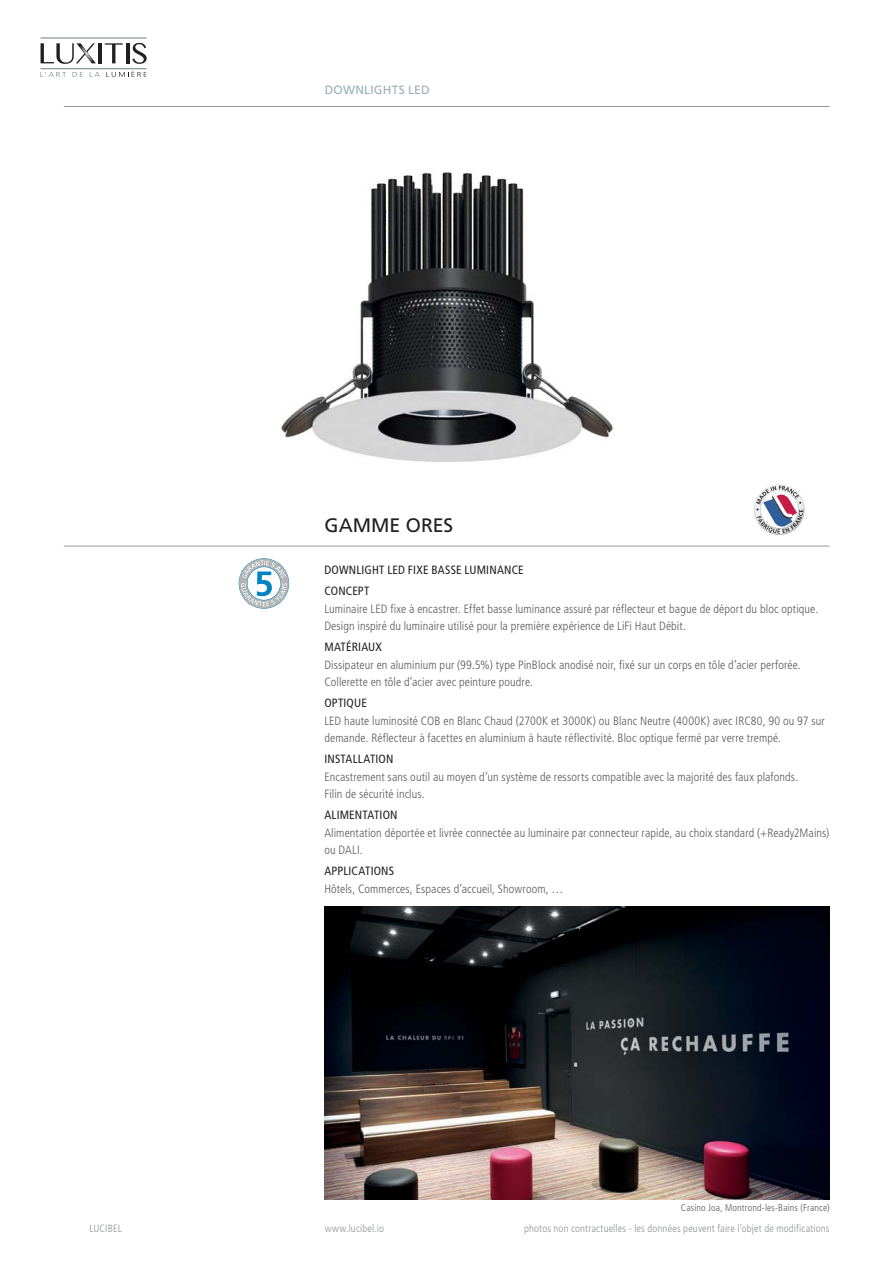
<style>
.page{position:relative;width:893px;height:1263px;background:#fff}
.page>*{position:absolute;margin:0;border:0;box-sizing:border-box;transform-origin:0 0}
.t1{font:19.5px "Frutiger LT";color:#231f20}
.t2{font:300 condensed 12px/17.2px "Frutiger LT";letter-spacing:.01em;color:#58595b}
.t3{font:condensed 12px/21.5px "Frutiger LT";letter-spacing:.015em;color:#231f20}
.t4{font:12px "Frutiger LT";letter-spacing:.015em;color:#98aeba}
.t5{font:300 condensed 10.5px "Frutiger LT";letter-spacing:.015em;color:#8f9194}
.t6{font:300 condensed 9.75px "Frutiger LT";letter-spacing:.015em;color:#58595b}
</style>
<div class="page">
<hr style="left:64px;top:106px;width:765px;height:1px;background:#939598">
<hr style="left:41px;top:68px;width:106px;height:1px;background:#6f7c7c">
<hr style="left:41px;top:38px;width:106px;height:1px;background:#6f7c7c">
<svg style="left:41px;top:43px;width:55px;height:21px"></svg>
<hr style="left:98px;top:43px;width:4px;height:20px;background:#231f20">
<svg style="left:105px;top:43px;width:18px;height:20px"></svg>
<hr style="left:126px;top:43px;width:3px;height:20px;background:#231f20">
<svg style="left:132px;top:43px;width:15px;height:21px"></svg>
<img style="left:77px;top:44px;width:18px;height:19px">
<svg style="left:41px;top:72px;width:25px;height:5px"></svg>
<svg style="left:73px;top:72px;width:10px;height:5px"></svg>
<svg style="left:90px;top:72px;width:10px;height:5px"></svg>
<svg style="left:106px;top:71px;width:41px;height:6px"></svg>
<img style="left:281px;top:172px;width:333px;height:290px">
<img style="left:325px;top:907px;width:504px;height:292px">
<hr style="left:64px;top:546px;width:765px;height:1px;background:#939598">
<svg style="left:238px;top:558px;width:51px;height:51px"></svg>
<svg style="left:754px;top:484px;width:51px;height:51px"></svg>
<p class="t5" style="left:89px;top:1223px;width:34px">LUCIBEL</p>
<p class="t4" style="left:325px;top:83px;width:106px">DOWNLIGHTS LED</p>
<h1 class="t1" style="left:324px;top:514px;width:130px">GAMME ORES</h1>
<p class="t3" style="left:324px;top:559px;width:201px">DOWNLIGHT LED FIXE BASSE LUMINANCE<br>CONCEPT</p>
<p class="t2" style="left:324px;top:600px;width:495px">Luminaire LED fixe à encastrer. Effet basse luminance assuré par réflecteur et bague de déport du bloc optique.<br>Design inspiré du luminaire utilisé pour la première expérience de LiFi Haut Débit.</p>
<p class="t3" style="left:324px;top:636px;width:59px">MATÉRIAUX</p>
<p class="t2" style="left:324px;top:656px;width:478px">Dissipateur en aluminium pur (99.5%) type PinBlock anodisé noir, fixé sur un corps en tôle d’acier perforée.<br>Collerette en tôle d’acier avec peinture poudre.</p>
<p class="t3" style="left:324px;top:692px;width:44px">OPTIQUE</p>
<p class="t2" style="left:324px;top:712px;width:502px">LED haute luminosité COB en Blanc Chaud (2700K et 3000K) ou Blanc Neutre (4000K) avec IRC80, 90 ou 97 sur demande. Réflecteur à facettes en aluminium à haute réflectivité. Bloc optique fermé par verre trempé.</p>
<p class="t3" style="left:324px;top:748px;width:71px">INSTALLATION</p>
<p class="t2" style="left:324px;top:768px;width:475px">Encastrement sans outil au moyen d’un système de ressorts compatible avec la majorité des faux plafonds.<br>Filin de sécurité inclus.</p>
<p class="t3" style="left:324px;top:804px;width:75px">ALIMENTATION</p>
<p class="t2" style="left:324px;top:824px;width:506px">Alimentation déportée et livrée connectée au luminaire par connecteur rapide, au choix standard (+Ready2Mains) ou DALI.</p>
<p class="t3" style="left:324px;top:860px;width:71px">APPLICATIONS</p>
<p class="t2" style="left:324px;top:880px;width:241px">Hôtels, Commerces, Espaces d’accueil, Showroom, …</p>
<p class="t6" style="left:681px;top:1203px;width:150px">Casino Joa, Montrond-les-Bains (France)</p>
<p class="t5" style="left:325px;top:1223px;width:61px">www.lucibel.io</p>
<p class="t5" style="left:524px;top:1223px;width:307px">photos non contractuelles - les données peuvent faire l’objet de modifications</p>
</div>
